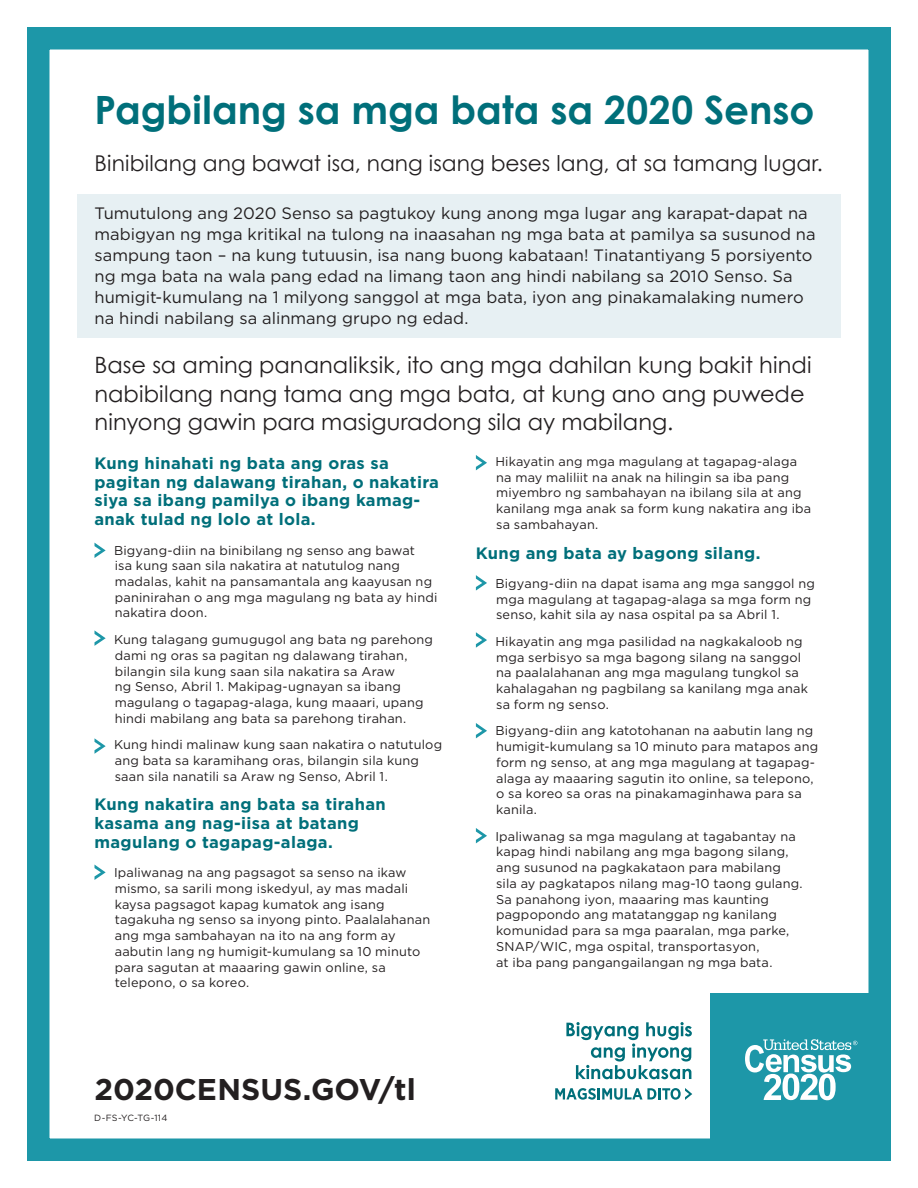
<style>
.page{position:relative;width:918px;height:1188px;background:#fff}
.page>*{position:absolute;margin:0;border:0;box-sizing:border-box;transform-origin:0 0}
.t1{font:700 39px "Century Gothic";color:#006f7a}
.t2{font:700 30px "Gotham";color:#231f20}
.t3{font:22.5px/28.5px "Century Gothic";letter-spacing:.005em;color:#231f20}
.t4{font:21.75px "Century Gothic";letter-spacing:.005em;color:#231f20}
.t5{font:16.5px/21px "Gotham";color:#231f20}
.t6{font:700 16.5px/18.8px "Gotham";letter-spacing:.02em;color:#006f7a}
.t7{font:12.75px/15.8px "Gotham";letter-spacing:.015em;color:#231f20}
.t8{font:9px "Gotham";letter-spacing:.02em;color:#231f20}
</style>
<div class="page">
<div style="left:77px;top:195px;width:764px;height:143px;background:#e7f0f3"></div>
<svg style="left:476px;top:828px;width:11px;height:15px"></svg>
<svg style="left:476px;top:723px;width:11px;height:15px"></svg>
<svg style="left:476px;top:632px;width:11px;height:16px"></svg>
<svg style="left:476px;top:575px;width:11px;height:16px"></svg>
<svg style="left:476px;top:455px;width:11px;height:15px"></svg>
<svg style="left:94px;top:543px;width:12px;height:15px"></svg>
<svg style="left:94px;top:630px;width:12px;height:16px"></svg>
<svg style="left:94px;top:738px;width:12px;height:16px"></svg>
<svg style="left:94px;top:865px;width:12px;height:15px"></svg>
<svg style="left:566px;top:1022px;width:126px;height:57px"></svg>
<svg style="left:555px;top:1088px;width:137px;height:12px"></svg>
<div style="left:711px;top:994px;width:180px;height:167px;background:#1d97a8"></div>
<svg style="left:745px;top:1039px;width:112px;height:61px"></svg>
<div style="left:27px;top:27px;width:864px;height:1134px;border:22px solid #1d97a8"></div>
<h1 class="t1" style="left:94px;top:80px;width:721px">Pagbilang sa mga bata sa 2020 Senso</h1>
<h2 class="t4" style="left:94px;top:148px;width:730px">Binibilang ang bawat isa, nang isang beses lang, at sa tamang lugar.</h2>
<p class="t5" style="left:94px;top:203px;width:723px">Tumutulong ang 2020 Senso sa pagtukoy kung anong mga lugar ang karapat-dapat na mabigyan ng mga kritikal na tulong na inaasahan ng mga bata at pamilya sa susunod na sampung taon – na kung tutuusin, isa nang buong kabataan! Tinatantiyang 5 porsiyento ng mga bata na wala pang edad na limang taon ang hindi nabilang sa 2010 Senso. Sa humigit-kumulang na 1 milyong sanggol at mga bata, iyon ang pinakamalaking numero na hindi nabilang sa alinmang grupo ng edad.</p>
<h2 class="t3" style="left:94px;top:350px;width:719px">Base sa aming pananaliksik, ito ang mga dahilan kung bakit hindi nabibilang nang tama ang mga bata, at kung ano ang puwede ninyong gawin para masiguradong sila ay mabilang.</h2>
<h3 class="t6" style="left:94px;top:454px;width:346px">Kung hinahati ng bata ang oras sa pagitan ng dalawang tirahan, o nakatira siya sa ibang pamilya o ibang kamag&shy;anak tulad ng lolo at lola.</h3>
<p class="t7" style="left:114px;top:542px;width:325px">Bigyang-diin na binibilang ng senso ang bawat<br>isa kung saan sila nakatira at natutulog nang madalas, kahit na pansamantala ang kaayusan ng paninirahan o ang mga magulang ng bata ay hindi nakatira doon.</p>
<p class="t7" style="left:114px;top:631px;width:321px">Kung talagang gumugugol ang bata ng parehong dami ng oras sa pagitan ng dalawang tirahan, bilangin sila kung saan sila nakatira sa Araw<br>ng Senso, Abril 1. Makipag-ugnayan sa ibang magulang o tagapag-alaga, kung maaari, upang hindi mabilang ang bata sa parehong tirahan.</p>
<p class="t7" style="left:114px;top:737px;width:330px">Kung hindi malinaw kung saan nakatira o natutulog ang bata sa karamihang oras, bilangin sila kung saan sila nanatili sa Araw ng Senso, Abril 1.</p>
<h3 class="t6" style="left:94px;top:795px;width:293px">Kung nakatira ang bata sa tirahan kasama ang nag-iisa at batang magulang o tagapag-alaga.</h3>
<p class="t7" style="left:114px;top:864px;width:318px">Ipaliwanag na ang pagsagot sa senso na ikaw mismo, sa sarili mong iskedyul, ay mas madali kaysa pagsagot kapag kumatok ang isang tagakuha ng senso sa inyong pinto. Paalalahanan ang mga sambahayan na ito na ang form ay aabutin lang ng humigit-kumulang sa 10 minuto para sagutan at maaaring gawin online, sa telepono, o sa koreo.</p>
<p class="t7" style="left:495px;top:453px;width:317px">Hikayatin ang mga magulang at tagapag-alaga na may maliliit na anak na hilingin sa iba pang miyembro ng sambahayan na ibilang sila at ang kanilang mga anak sa form kung nakatira ang iba sa sambahayan.</p>
<h3 class="t6" style="left:476px;top:543px;width:286px">Kung ang bata ay bagong silang.</h3>
<p class="t7" style="left:495px;top:575px;width:321px">Bigyang-diin na dapat isama ang mga sanggol ng mga magulang at tagapag-alaga sa mga form ng senso, kahit sila ay nasa ospital pa sa Abril 1.</p>
<p class="t7" style="left:495px;top:633px;width:314px">Hikayatin ang mga pasilidad na nagkakaloob ng mga serbisyo sa mga bagong silang na sanggol na paalalahanan ang mga magulang tungkol sa kahalagahan ng pagbilang sa kanilang mga anak sa form ng senso.</p>
<p class="t7" style="left:495px;top:723px;width:324px">Bigyang-diin ang katotohanan na aabutin lang ng humigit-kumulang sa 10 minuto para matapos ang form ng senso, at ang mga magulang at tagapag&shy;alaga ay maaaring sagutin ito online, sa telepono, o sa koreo sa oras na pinakamaginhawa para sa kanila.</p>
<p class="t7" style="left:495px;top:828px;width:309px">Ipaliwanag sa mga magulang at tagabantay na kapag hindi nabilang ang mga bagong silang, ang susunod na pagkakataon para mabilang sila ay pagkatapos nilang mag-10 taong gulang.<br>Sa panahong iyon, maaaring mas kaunting pagpopondo ang matatanggap ng kanilang komunidad para sa mga paaralan, mga parke, SNAP/WIC, mga ospital, transportasyon,<br>at iba pang pangangailangan ng mga bata.</p>
<p class="t2" style="left:94px;top:1070px;width:323px">2020CENSUS.GOV/tl</p>
<p class="t8" style="left:94px;top:1112px;width:75px">D-FS-YC-TG-114</p>
</div>
